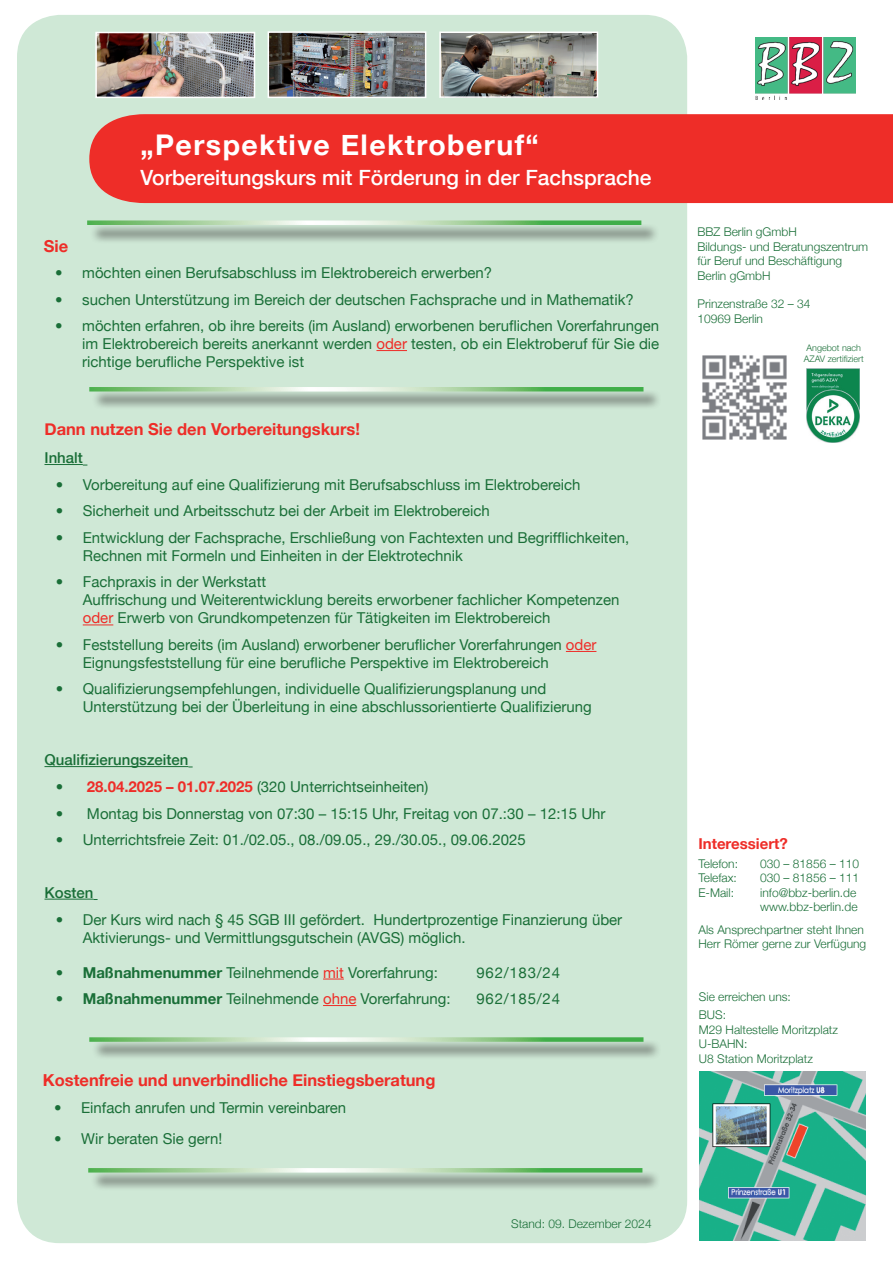
<style>
.page{position:relative;width:893px;height:1263px;background:#fff}
.page>*{position:absolute;margin:0;border:0;box-sizing:border-box;transform-origin:0 0}
.t1{font:700 28.5px "Helvetica Neue";letter-spacing:.05em;color:#fff}
.t2{font:500 21px "Helvetica Neue";color:#fff}
.t3{font:700 16.5px "Helvetica Neue";color:#ee2d28}
.t4{font:15px/18px "Helvetica Neue";color:#1a6f38}
.t5{font:500 15px "Helvetica Neue";color:#1a6f38}
.t6{font:700 15px "Helvetica Neue";color:#ee2d28}
.t7{font:300 12px/14.4px "Helvetica Neue";color:#1a6f38}
.t8{font:300 9px/10.8px "Helvetica Neue";color:#1a6f38}
.s1{color:#ee2d28}
.s2{font-weight:700}
.s3{font-weight:700;color:#ee2d28}
</style>
<div class="page">
<img style="left:756px;top:37px;width:99px;height:62px">
<div style="left:17px;top:15px;width:670px;height:1228px;background:#cfe8d6;border-radius:43px"></div>
<div style="left:89px;top:114px;width:804px;height:89px;background:#ee2d28"></div>
<img style="left:699px;top:1071px;width:166px;height:170px">
<img style="left:702px;top:355px;width:85px;height:85px">
<img style="left:806px;top:369px;width:53px;height:73px">
<hr style="left:376px;top:350px;width:31px;height:1px;background:#ee2d28">
<hr style="left:44px;top:464px;width:39px;height:1px;background:#1a6f38">
<hr style="left:83px;top:624px;width:30px;height:1px;background:#ee2d28">
<hr style="left:566px;top:651px;width:30px;height:1px;background:#ee2d28">
<hr style="left:44px;top:766px;width:144px;height:1px;background:#1a6f38">
<hr style="left:44px;top:899px;width:49px;height:1px;background:#1a6f38">
<svg style="left:323px;top:979px;width:21px;height:1px"></svg>
<hr style="left:323px;top:1005px;width:33px;height:1px;background:#ee2d28">
<div style="left:92px;top:389px;width:576px;height:27px;background:#231f20;opacity:.75"></div>
<svg style="left:89px;top:387px;width:554px;height:4px;background:#9ed19b"></svg>
<div style="left:89px;top:223px;width:577px;height:27px;background:#231f20;opacity:.75"></div>
<svg style="left:87px;top:220px;width:554px;height:5px;background:#a2d3a0"></svg>
<div style="left:92px;top:1039px;width:576px;height:27px;background:#231f20;opacity:.75"></div>
<svg style="left:89px;top:1037px;width:554px;height:5px;background:#a2d2a0"></svg>
<div style="left:90px;top:1170px;width:577px;height:27px;background:#231f20;opacity:.75"></div>
<svg style="left:88px;top:1168px;width:554px;height:4px;background:#9ed19b"></svg>
<img style="left:98px;top:35px;width:154px;height:60px">
<div style="left:95px;top:32px;width:160px;height:66px;border:2px solid #fff"></div>
<img style="left:271px;top:34px;width:152px;height:61px">
<div style="left:268px;top:31px;width:158px;height:67px;border:2px solid #fff"></div>
<img style="left:442px;top:35px;width:153px;height:60px">
<div style="left:439px;top:32px;width:159px;height:66px;border:2px solid #fff"></div>
<h1 class="t1" style="left:141px;top:128px;width:400px">„Perspektive Elektroberuf“</h1>
<h2 class="t2" style="left:141px;top:165px;width:512px">Vorbereitungskurs mit Förderung in der Fachsprache</h2>
<p class="t3" style="left:44px;top:235px;width:26px">Sie</p>
<p class="t4" style="left:55px;top:263px;width:439px">• möchten einen Berufsabschluss im Elektrobereich erwerben?</p>
<p class="t4" style="left:55px;top:290px;width:580px">• suchen Unterstützung im Bereich der deutschen Fachsprache und in Mathematik?</p>
<p class="t4" style="left:82px;top:316px;width:579px;text-align:justify;text-indent:-27px">• möchten erfahren, ob ihre bereits (im Ausland) erworbenen beruflichen Vorerfahrungen im Elektrobereich bereits anerkannt werden <span class="s1">oder</span> testen, ob ein Elektroberuf für Sie die richtige berufliche Perspektive ist</p>
<p class="t3" style="left:44px;top:419px;width:317px">Dann nutzen Sie den Vorbereitungskurs!</p>
<p class="t5" style="left:44px;top:449px;width:40px">Inhalt</p>
<p class="t4" style="left:56px;top:475px;width:526px">• Vorbereitung auf eine Qualifizierung mit Berufsabschluss im Elektrobereich</p>
<p class="t4" style="left:56px;top:502px;width:436px">• Sicherheit und Arbeitsschutz bei der Arbeit im Elektrobereich</p>
<p class="t4" style="left:83px;top:528px;width:548px;text-indent:-27px">• Entwicklung der Fachsprache, Erschließung von Fachtexten und Begrifflichkeiten,<br>Rechnen mit Formeln und Einheiten in der Elektrotechnik</p>
<p class="t4" style="left:83px;top:573px;width:538px;text-indent:-27px">• Fachpraxis in der Werkstatt<br>Auffrischung und Weiterentwicklung bereits erworbener fachlicher Kompetenzen <span class="s1">oder</span> Erwerb von Grundkompetenzen für Tätigkeiten im Elektrobereich</p>
<p class="t4" style="left:83px;top:635px;width:515px;text-indent:-27px">• Feststellung bereits (im Ausland) erworbener beruflicher Vorerfahrungen <span class="s1">oder<br></span>Eignungsfeststellung für eine berufliche Perspektive im Elektrobereich</p>
<p class="t4" style="left:83px;top:680px;width:510px;text-indent:-27px">• Qualifizierungsempfehlungen, individuelle Qualifizierungsplanung und<br>Unterstützung bei der Überleitung in eine abschlussorientierte Qualifizierung</p>
<p class="t5" style="left:45px;top:751px;width:145px">Qualifizierungszeiten</p>
<p class="t4" style="left:56px;top:777px;width:374px"><span class="s2">•</span> <span class="s3">28.04.2025 – 01.07.2025</span> (320 Unterrichtseinheiten)</p>
<p class="t4" style="left:56px;top:804px;width:551px">• Montag bis Donnerstag von 07:30 – 15:15 Uhr, Freitag von 07.:30 – 12:15 Uhr</p>
<p class="t4" style="left:56px;top:830px;width:471px">• Unterrichtsfreie Zeit: 01./02.05., 08./09.05., 29./30.05., 09.06.2025</p>
<p class="t5" style="left:45px;top:884px;width:50px">Kosten</p>
<p class="t4" style="left:83px;top:910px;width:541px;text-indent:-27px">• Der Kurs wird nach § 45 SGB III gefördert. Hundertprozentige Finanzierung über<br>Aktivierungs- und Vermittlungsgutschein (AVGS) möglich.</p>
<p class="t4" style="left:56px;top:963px;width:384px"><span class="s2">• Maßnahmenummer</span> Teilnehmende <span class="s1">mit</span> Vorerfahrung:</p>
<p class="t4" style="left:477px;top:963px;width:85px">962/183/24</p>
<p class="t4" style="left:56px;top:989px;width:396px"><span class="s2">• Maßnahmenummer</span> Teilnehmende <span class="s1">ohne</span> Vorerfahrung:</p>
<p class="t4" style="left:477px;top:989px;width:85px">962/185/24</p>
<p class="t3" style="left:43px;top:1070px;width:394px">Kostenfreie und unverbindliche Einstiegsberatung</p>
<p class="t4" style="left:54px;top:1098px;width:294px">• Einfach anrufen und Termin vereinbaren</p>
<p class="t4" style="left:54px;top:1129px;width:170px">• Wir beraten Sie gern!</p>
<p class="t7" style="left:511px;top:1216px;width:142px">Stand: 09. Dezember 2024</p>
<p class="t7" style="left:697px;top:225px;width:172px">BBZ Berlin gGmbH<br>Bildungs- und Beratungszentrum für Beruf und Beschäftigung<br>Berlin gGmbH</p>
<p class="t7" style="left:697px;top:297px;width:114px">Prinzenstraße 32 – 34<br>10969 Berlin</p>
<p class="t8" style="left:804px;top:342px;width:61px">Angebot nach<br>AZAV zertifiziert</p>
<p class="t6" style="left:698px;top:834px;width:91px">Interessiert?</p>
<p class="t7" style="left:698px;top:856px;width:41px">Telefon:</p>
<p class="t7" style="left:760px;top:856px;width:100px">030 – 81856 – 110</p>
<p class="t7" style="left:698px;top:870px;width:40px">Telefax:</p>
<p class="t7" style="left:760px;top:870px;width:100px">030 – 81856 – 111</p>
<p class="t7" style="left:698px;top:885px;width:37px">E-Mail:</p>
<p class="t7" style="left:760px;top:885px;width:99px">info@bbz-berlin.de www.bbz-berlin.de</p>
<p class="t7" style="left:698px;top:922px;width:169px">Als Ansprechpartner steht Ihnen<br>Herr Römer gerne zur Verfügung</p>
<p class="t7" style="left:699px;top:987px;width:94px;line-height:18.6px">Sie erreichen uns:<br>BUS:</p>
<p class="t7" style="left:699px;top:1022px;width:141px">M29 Haltestelle Moritzplatz<br>U-BAHN:<br>U8 Station Moritzplatz</p>
</div>
